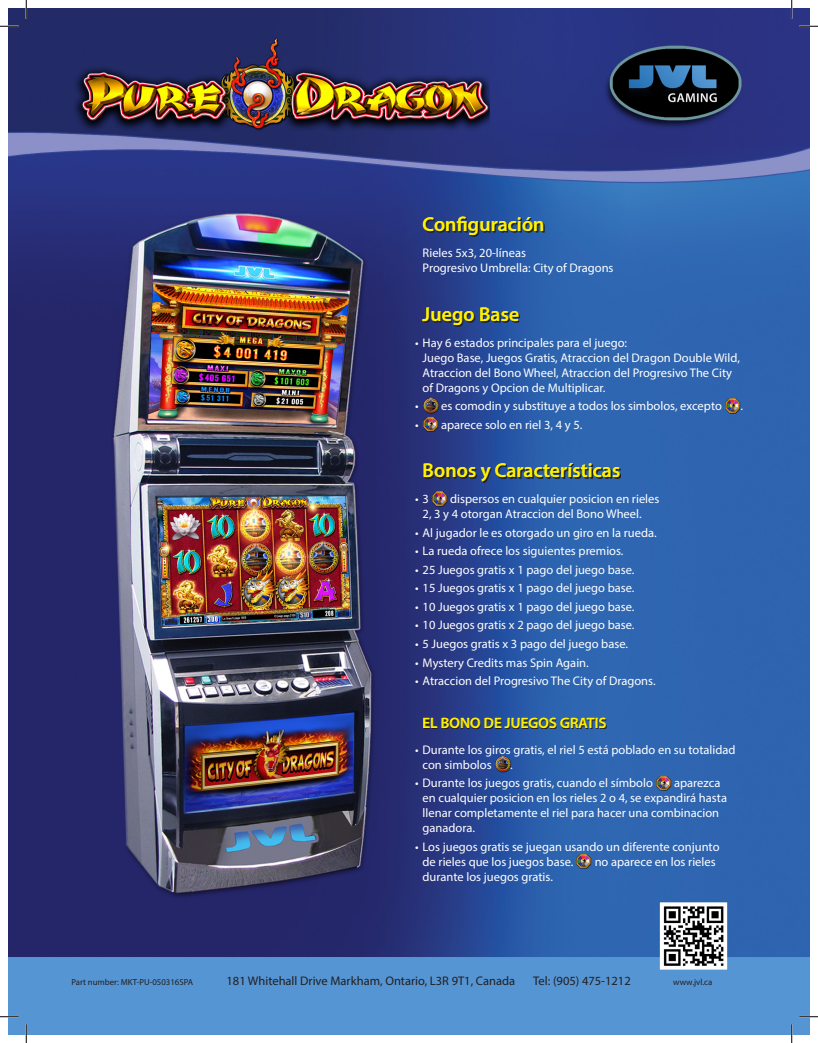
<style>
.page{position:relative;width:818px;height:1043px;background:#fff}
.page>*{position:absolute;margin:0;border:0;box-sizing:border-box;transform-origin:0 0}
.t1{font:600 20px "Myriad Pro";color:#fff101}
.t2{font:600 15px "Myriad Pro";color:#fff101}
.t3{font:12.5px/15px "Myriad Pro";color:#fff}
.t4{font:12.5px "Myriad Pro";color:#231f20}
.t5{font:8.75px "Myriad Pro";color:#231f20}
</style>
<div class="page">
<img style="left:9px;top:9px;width:800px;height:1025px">
<svg style="left:424px;top:218px;width:120px;height:19px;background:#243f77"></svg>
<svg style="left:423px;top:308px;width:97px;height:18px;background:#25396f"></svg>
<svg style="left:425px;top:464px;width:195px;height:19px;background:#27457d"></svg>
<svg style="left:424px;top:718px;width:183px;height:11px;background:#263e6f"></svg>
<img style="left:724px;top:398px;width:16px;height:15px">
<img style="left:431px;top:490px;width:16px;height:16px">
<img style="left:576px;top:853px;width:16px;height:16px">
<img style="left:655px;top:775px;width:16px;height:15px">
<img style="left:417px;top:392px;width:27px;height:27px">
<img style="left:489px;top:750px;width:27px;height:27px">
<img style="left:423px;top:416px;width:15px;height:15px">
<svg style="left:0;top:25px;width:19px;height:2px"></svg>
<svg style="left:799px;top:25px;width:19px;height:2px"></svg>
<svg style="left:0;top:1015px;width:19px;height:2px"></svg>
<svg style="left:799px;top:1015px;width:19px;height:2px"></svg>
<svg style="left:25px;top:0;width:2px;height:19px"></svg>
<svg style="left:25px;top:1024px;width:2px;height:18px"></svg>
<svg style="left:790px;top:0;width:2px;height:19px"></svg>
<svg style="left:790px;top:1024px;width:2px;height:18px"></svg>
<p class="t1" style="left:422px;top:212px;width:124px">Configuración</p>
<p class="t3" style="left:422px;top:245px;width:105px">Rieles 5x3, 20-líneas</p>
<p class="t3" style="left:422px;top:260px;width:192px">Progresivo Umbrella: City of Dragons</p>
<p class="t1" style="left:422px;top:301px;width:98px">Juego Base</p>
<p class="t3" style="left:415px;top:334px;width:213px">• Hay 6 estados principales para el juego:</p>
<p class="t3" style="left:422px;top:349px;width:319px">Juego Base, Juegos Gratis, Atraccion del Dragon Double Wild,<br>Atraccion del Bono Wheel, Atraccion del Progresivo The City</p>
<p class="t3" style="left:422px;top:379px;width:184px">of Dragons y Opcion de Multiplicar.</p>
<p class="t3" style="left:441px;top:398px;width:282px">es comodin y substituye a todos los simbolos, excepto</p>
<p class="t3" style="left:740px;top:398px;width:4px">.</p>
<p class="t3" style="left:441px;top:417px;width:143px">aparece solo en riel 3, 4 y 5.</p>
<p class="t3" style="left:415px;top:398px;width:5px">•</p>
<p class="t3" style="left:415px;top:417px;width:5px">•</p>
<p class="t1" style="left:422px;top:458px;width:199px">Bonos y Características</p>
<p class="t3" style="left:415px;top:491px;width:15px">• 3</p>
<p class="t3" style="left:450px;top:491px;width:211px">dispersos en cualquier posicion en rieles</p>
<p class="t3" style="left:422px;top:506px;width:220px">2, 3 y 4 otorgan Atraccion del Bono Wheel.</p>
<p class="t3" style="left:415px;top:525px;width:243px">• Al jugador le es otorgado un giro en la rueda.</p>
<p class="t3" style="left:415px;top:543px;width:210px">• La rueda ofrece los siguientes premios.</p>
<p class="t3" style="left:415px;top:562px;width:221px">• 25 Juegos gratis x 1 pago del juego base.</p>
<p class="t3" style="left:415px;top:580px;width:221px">• 15 Juegos gratis x 1 pago del juego base.</p>
<p class="t3" style="left:415px;top:599px;width:221px">• 10 Juegos gratis x 1 pago del juego base.</p>
<p class="t3" style="left:415px;top:617px;width:221px">• 10 Juegos gratis x 2 pago del juego base.</p>
<p class="t3" style="left:415px;top:636px;width:214px">• 5 Juegos gratis x 3 pago del juego base.</p>
<p class="t3" style="left:415px;top:654px;width:175px">• Mystery Credits mas Spin Again.</p>
<p class="t3" style="left:415px;top:673px;width:242px">• Atraccion del Progresivo The City of Dragons.</p>
<p class="t2" style="left:422px;top:713px;width:185px">EL BONO DE JUEGOS GRATIS</p>
<p class="t3" style="left:422px;top:741px;width:314px;text-indent:-7px">• Durante los giros gratis, el riel 5 está poblado en su totalidad con simbolos</p>
<p class="t3" style="left:510px;top:756px;width:4px">.</p>
<p class="t3" style="left:415px;top:775px;width:239px">• Durante los juegos gratis, cuando el símbolo</p>
<p class="t3" style="left:674px;top:775px;width:48px">aparezca</p>
<p class="t3" style="left:422px;top:790px;width:306px">en cualquier posicion en los rieles 2 o 4, se expandirá hasta llenar completamente el riel para hacer una combinacion ganadora.</p>
<p class="t3" style="left:415px;top:838px;width:306px">• Los juegos gratis se juegan usando un diferente conjunto</p>
<p class="t3" style="left:422px;top:853px;width:152px">de rieles que los juegos base.</p>
<p class="t3" style="left:594px;top:853px;width:123px">no aparece en los rieles</p>
<p class="t3" style="left:422px;top:868px;width:132px">durante los juegos gratis.</p>
<p class="t5" style="left:71px;top:976px;width:123px">Part number: MKT-PU-050316SPA</p>
<p class="t4" style="left:226px;top:973px;width:290px">181 Whitehall Drive Markham, Ontario, L3R 9T1, Canada</p>
<p class="t4" style="left:533px;top:973px;width:99px">Tel: (905) 475-1212</p>
<p class="t5" style="left:673px;top:976px;width:41px">www.jvl.ca</p>
</div>
